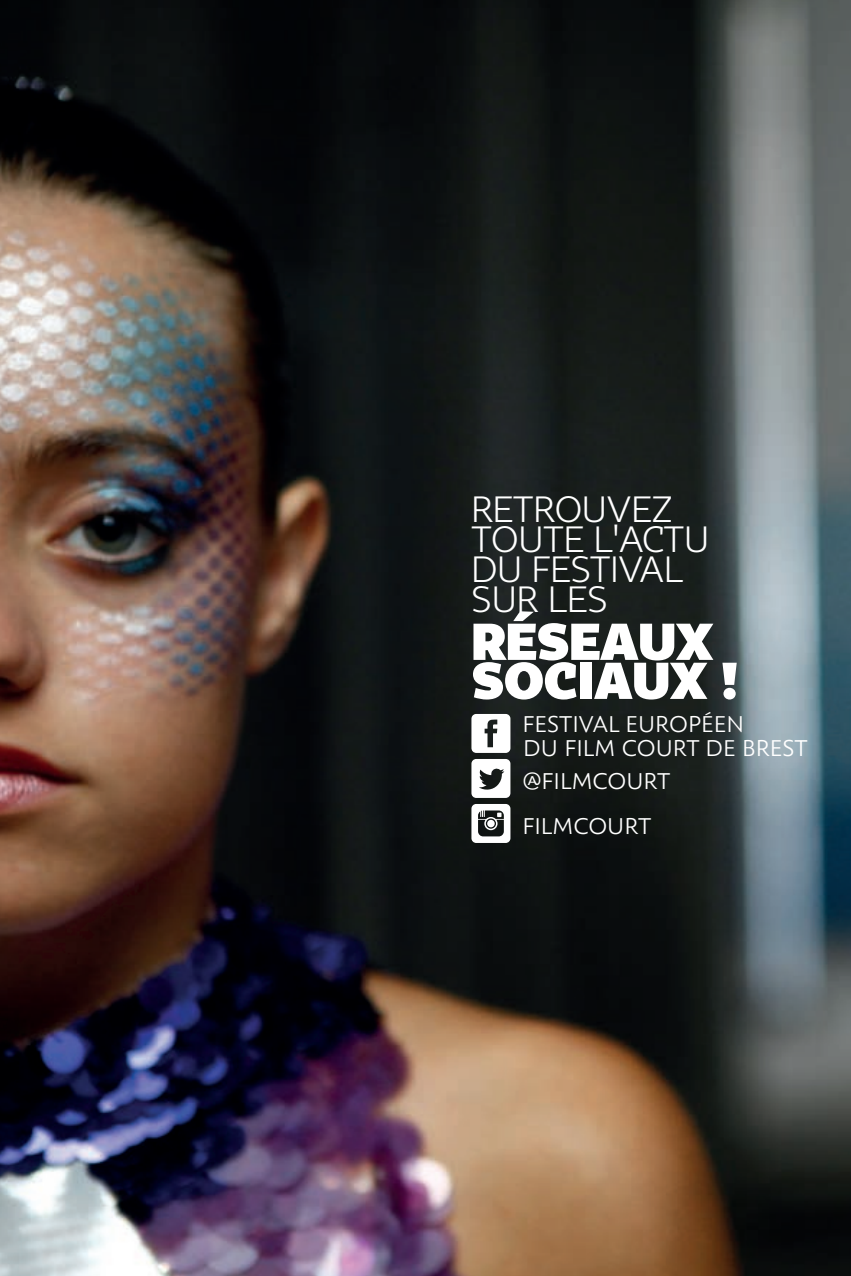
<style>
.page{position:relative;width:851px;height:1276px;background:#fff}
.page>*{position:absolute;margin:0;border:0;box-sizing:border-box;transform-origin:0 0}
.t1{font:900 51px/39px "Tabac Sans";color:#fff}
.t2{font:300 36px/30px "Tabac Sans";color:#fff}
.t3{font:24px/24px "Assemblage Sans";color:#fff}
</style>
<div class="page">
<img style="left:0;top:0;width:850px;height:1276px">
<svg style="left:471px;top:714px;width:39px;height:39px"></svg>
<svg style="left:471px;top:759px;width:39px;height:39px"></svg>
<svg style="left:471px;top:804px;width:39px;height:39px"></svg>
<h2 class="t2" style="left:471px;top:494px;width:239px">RETROUVEZ<br>TOUTE L'ACTU<br>DU FESTIVAL<br>SUR LES</h2>
<h1 class="t1" style="left:471px;top:622px;width:270px">RÉSEAUX<br>SOCIAUX !</h1>
<p class="t3" style="left:522px;top:712px;width:287px">FESTIVAL EUROPÉEN<br>DU FILM COURT DE BREST</p>
<p class="t3" style="left:522px;top:759px;width:150px;line-height:45px">@FILMCOURT<br>FILMCOURT</p>
</div>
